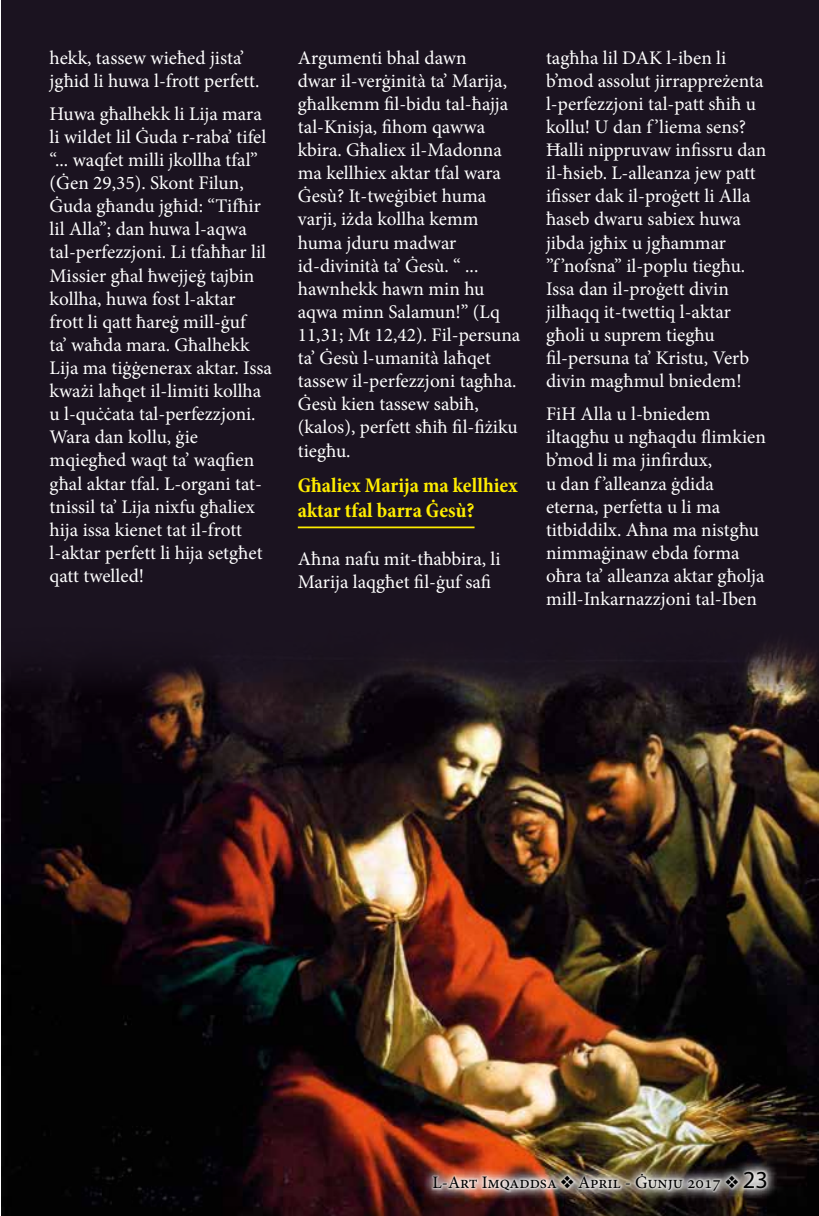
<style>
.page{position:relative;width:819px;height:1216px;background:#fff}
.page>*{position:absolute;margin:0;border:0;box-sizing:border-box;transform-origin:0 0}
.t1{font:700 condensed 21px/25.2px "Minion Pro";color:#ffed00}
.t2{font:19.25px/23.1px "Minion Pro";color:#fff}
.t3{font:17.5px "Minion Pro";color:#000}
.s1{font-family:"Myriad Pro";font-size:24.5px}
</style>
<div class="page">
<div style="left:1px;top:0;width:818px;height:1039px;background:#1b1320"></div>
<hr style="left:298px;top:526px;width:176px;height:2px;background:#ffed00">
<img style="left:1px;top:643px;width:818px;height:572px">
<img style="left:421px;top:1158px;width:357px;height:45px">
<img style="left:431px;top:1169px;width:337px;height:23px">
<p class="t2" style="left:50px;top:46px;width:211px">hekk, tassew wieħed jista’ jgħid li huwa l-frott perfett.</p>
<p class="t2" style="left:50px;top:102px;width:224px">Huwa għalhekk li Lija mara li wildet lil Ġuda r-raba’ tifel “... waqfet milli jkollha tfal” (Ġen 29,35). Skont Filun,<br>Ġuda għandu jgħid: “Tifħir lil Alla”; dan huwa l-aqwa tal-perfezzjoni. Li tfaħħar lil<br>Missier għal ħwejjeġ tajbin kollha, huwa fost l-aktar frott li qatt ħareġ mill-ġuf<br>ta’ waħda mara. Għalhekk<br>Lija ma tiġġenerax aktar. Issa kważi laħqet il-limiti kollha u l-quċċata tal-perfezzjoni.<br>Wara dan kollu, ġie mqiegħed waqt ta’ waqfien għal aktar tfal. L-organi tat&shy;tnissil ta’ Lija nixfu għaliex hija issa kienet tat il-frott l-aktar perfett li hija setgħet qatt twelled!</p>
<p class="t2" style="left:298px;top:46px;width:224px">Argumenti bhal dawn<br>dwar il-verġinità ta’ Marija, għalkemm fil-bidu tal-ħajja tal-Knisja, fihom qawwa kbira. Għaliex il-Madonna ma kellhiex aktar tfal wara<br>Ġesù? It-tweġibiet huma varji, iżda kollha kemm huma jduru madwar id-divinità ta’ Ġesù. “ ... hawnhekk hawn min hu aqwa minn Salamun!” (Lq<br>11,31; Mt 12,42). Fil-persuna ta’ Ġesù l-umanità laħqet tassew il-perfezzjoni tagħha.<br>Ġesù kien tassew sabiħ, (kalos), perfett sħiħ fil-fiżiku tiegħu.</p>
<p class="t1" style="left:298px;top:472px;width:221px">Għaliex Marija ma kellhiex aktar tfal barra Ġesù?</p>
<p class="t2" style="left:298px;top:547px;width:204px">Aħna nafu mit-tħabbira, li<br>Marija laqgħet fil-ġuf safi</p>
<p class="t2" style="left:546px;top:46px;width:222px">tagħha lil DAK l-iben li b’mod assolut jirrappreżenta l-perfezzjoni tal-patt sħiħ u kollu! U dan f ’liema sens?<br>Ħalli nippruvaw infissru dan il-ħsieb. L-alleanza jew patt ifisser dak il-proġett li Alla ħaseb dwaru sabiex huwa jibda jgħix u jgħammar<br>”f ’nofsna” il-poplu tiegħu.<br>Issa dan il-proġett divin jilħaqq it-twettiq l-aktar għoli u suprem tiegħu fil-persuna ta’ Kristu, Verb divin magħmul bniedem!</p>
<p class="t2" style="left:546px;top:402px;width:221px">FiH Alla u l-bniedem iltaqgħu u ngħaqdu flimkien b’mod li ma jinfirdux,<br>u dan f ’alleanza ġdida eterna, perfetta u li ma titbiddilx. Aħna ma nistgħu nimmaġinaw ebda forma oħra ta’ alleanza aktar għolja mill-Inkarnazzjoni tal-Iben</p>
<p class="t3" style="left:432px;top:1170px;width:337px">L-Art Imqaddsa ❖ April - Ġunju 2017 ❖ <span class="s1">23</span></p>
</div>
